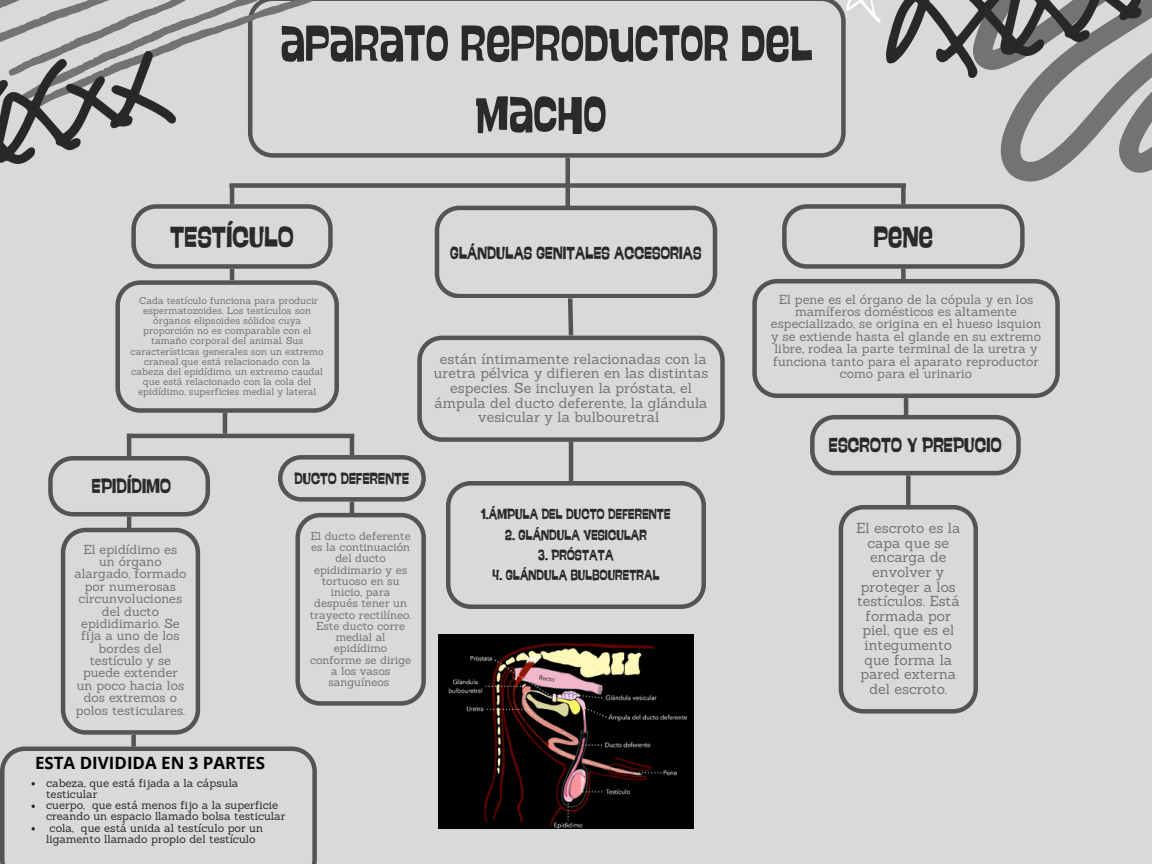
<style>
.page{position:relative;width:1152px;height:864px;background:#d9d9d9}
.page>*{position:absolute;margin:0;border:0;box-sizing:border-box;transform-origin:0 0}
.t1{font:51px/70.8px "Swung Note";color:#2a2a2a;text-align:center}
.t2{font:30px "Swung Note";color:#2a2a2a}
.t3{font:21px "Swung Note";color:#2a2a2a}
.t4{font:18px "Swung Note";color:#2a2a2a}
.t5{font:700 16.95px "Open Sans";color:#000}
.t6{font:16.5px "Swung Note";color:#2a2a2a}
.t7{font:15px "Swung Note";color:#2a2a2a}
.t8{font:14.25px/14.7px "Sanchez";color:#737373;text-align:center}
.t9{font:12.75px/12.3px "Sanchez";color:#737373;text-align:center}
.t10{font:11.25px/11.2px "Sanchez";color:#2a2a2a}
.t11{font:11.25px/11.2px "Sanchez";color:#737373;text-align:center}
.t12{font:9.75px/10.2px "Sanchez";color:#737373;text-align:center}
</style>
<div class="page">
<hr style="left:230px;top:184px;width:4px;height:21px;background:#545454">
<hr style="left:566px;top:157px;width:4px;height:58px;background:#545454">
<div style="left:901px;top:256px;width:5px;height:34px;background:#545454"></div>
<hr style="left:350px;top:435px;width:4px;height:42px;background:#545454">
<div style="left:901px;top:187px;width:5px;height:23px;background:#545454"></div>
<div style="left:229px;top:183px;width:677px;height:5px;background:#545454"></div>
<div style="left:131px;top:699px;width:5px;height:58px;background:#545454"></div>
<hr style="left:127px;top:503px;width:4px;height:42px;background:#545454">
<hr style="left:350px;top:488px;width:4px;height:42px;background:#545454">
<svg style="left:0;top:747px;width:317px;height:117px"></svg>
<hr style="left:230px;top:262px;width:4px;height:28px;background:#545454">
<hr style="left:223px;top:392px;width:4px;height:42px;background:#545454">
<hr style="left:127px;top:434px;width:227px;height:4px;background:#545454">
<div style="left:906px;top:471px;width:5px;height:42px;background:#545454"></div>
<hr style="left:569px;top:442px;width:4px;height:47px;background:#545454">
<svg style="left:248px;top:0;width:597px;height:157px"></svg>
<svg style="left:131px;top:204px;width:202px;height:64px"></svg>
<svg style="left:782px;top:204px;width:243px;height:64px"></svg>
<svg style="left:839px;top:505px;width:139px;height:208px"></svg>
<hr style="left:127px;top:434px;width:4px;height:42px;background:#545454">
<svg style="left:115px;top:280px;width:224px;height:133px"></svg>
<svg style="left:417px;top:206px;width:307px;height:235px"></svg>
<svg style="left:446px;top:481px;width:260px;height:128px"></svg>
<hr style="left:904px;top:377px;width:4px;height:42px;background:#545454">
<svg style="left:752px;top:279px;width:307px;height:119px"></svg>
<svg style="left:295px;top:513px;width:131px;height:192px"></svg>
<svg style="left:61px;top:528px;width:139px;height:207px"></svg>
<svg style="left:0;top:0;width:315px;height:109px"></svg>
<img style="left:0;top:51px;width:176px;height:113px">
<svg style="left:973px;top:77px;width:179px;height:105px"></svg>
<img style="left:887px;top:0;width:265px;height:77px">
<svg style="left:846px;top:0;width:35px;height:23px"></svg>
<svg style="left:48px;top:456px;width:162px;height:60px"></svg>
<svg style="left:278px;top:455px;width:148px;height:46px"></svg>
<svg style="left:810px;top:415px;width:210px;height:60px"></svg>
<img style="left:438px;top:635px;width:256px;height:193px">
<p class="t1" style="left:281px;top:6px;width:534px">APARATO REPRODUCTOR DEL<br>MACHO</p>
<p class="t2" style="left:170px;top:217px;width:125px">TESTÍCULO</p>
<h2 class="t2" style="left:874px;top:217px;width:61px">PENE</h2>
<p class="t4" style="left:450px;top:241px;width:253px">GLÁNDULAS GENITALES ACCESORIAS</p>
<h6 class="t12" style="left:131px;top:295px;width:195px">Cada testículo funciona para producir espermatozoides. Los testículos son órganos elipsoides sólidos cuya proporción no es comparable con el tamaño corporal del animal. Sus características generales son un extremo craneal que está relacionado con la cabeza del epidídimo, un extremo caudal que está relacionado con la cola del epidídimo, superficies medial y lateral</h6>
<p class="t3" style="left:92px;top:472px;width:81px">EPIDÍDIMO</p>
<p class="t6" style="left:294px;top:468px;width:117px">DUCTO DEFERENTE</p>
<p class="t9" style="left:74px;top:543px;width:114px">El epidídimo es un órgano alargado, formado por numerosas circunvoluciones del ducto epididimario. Se fija a uno de los bordes del testículo y se puede extender un poco hacia los dos extremos o polos testiculares.</p>
<p class="t5" style="left:35px;top:751px;width:232px">ESTA DIVIDIDA EN 3 PARTES</p>
<p class="t10" style="left:46px;top:777px;width:194px">cabeza, que está fijada a la cápsula testicular</p>
<h1 class="t10" style="left:46px;top:799px;width:241px">cuerpo, que está menos fijo a la superficie creando un espacio llamado bolsa testicular</h1>
<p class="t10" style="left:46px;top:822px;width:218px;text-indent:4px">cola, que está unida al testículo por un ligamento llamado propio del testículo</p>
<p class="t11" style="left:310px;top:530px;width:103px">El ducto deferente es la continuación del ducto epididimario y es tortuoso en su inicio, para después tener un trayecto rectilíneo.<br>Este ducto corre medial al epidídimo conforme se dirige a los vasos sanguíneos</p>
<p class="t8" style="left:434px;top:351px;width:276px">están íntimamente relacionadas con la uretra pélvica y difieren en las distintas especies. Se incluyen la próstata, el ámpula del ducto deferente, la glándula vesicular y la bulbouretral</p>
<p class="t7" style="left:481px;top:504px;width:191px">1.ÁMPULA DEL DUCTO DEFERENTE</p>
<p class="t7" style="left:505px;top:525px;width:143px">2. GLÁNDULA VESICULAR</p>
<h4 class="t7" style="left:538px;top:545px;width:77px">3. PRÓSTATA</h4>
<h6 class="t7" style="left:492px;top:565px;width:169px">4. GLÁNDULA BULBOURETRAL</h6>
<h4 class="t9" style="left:771px;top:293px;width:272px">El pene es el órgano de la cópula y en los mamíferos domésticos es altamente especializado, se origina en el hueso isquion y se extiende hasta el glande en su extremo libre, rodea la parte terminal de la uretra y funciona tanto para el aparato reproductor como para el urinario</h4>
<p class="t3" style="left:829px;top:431px;width:175px">ESCROTO Y PREPUCIO</p>
<h3 class="t8" style="left:856px;top:521px;width:106px">El escroto es la capa que se encarga de envolver y proteger a los testículos. Está formada por piel, que es el integumento que forma la pared externa del escroto.</h3>
</div>
